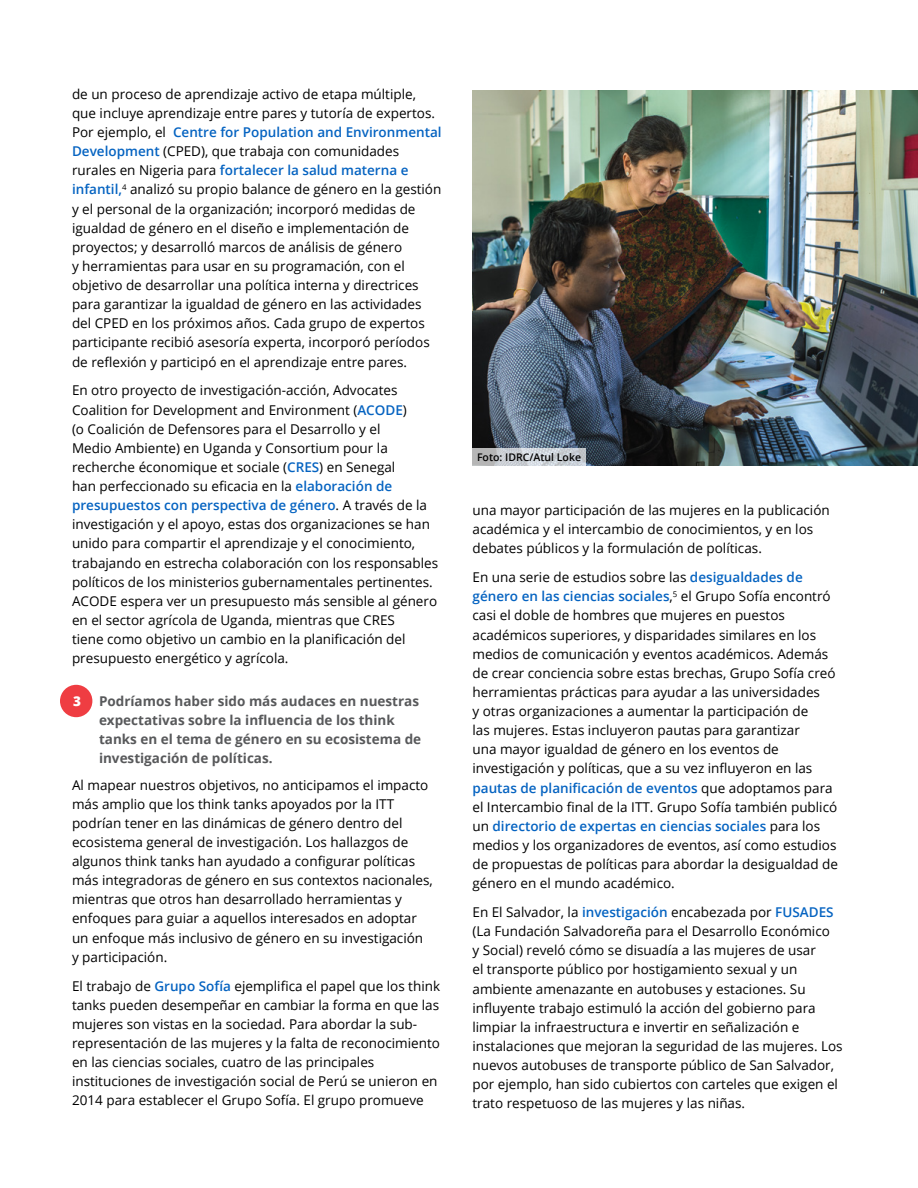
<style>
.page{position:relative;width:918px;height:1188px;background:#fff}
.page>*{position:absolute;margin:0;border:0;box-sizing:border-box;transform-origin:0 0}
.t1{font:13.5px/19.2px "Open Sans";color:#000}
.NL{font:700 13.5px/19.2px "Open Sans";color:#58595b}
.NL-2{font:800 13.5px "Open Sans";color:#fff}
.t2{font:600 10.5px "Open Sans";color:#000}
.s1{font-weight:600;color:#0563c1}
</style>
<div class="page">
<div style="left:60px;top:685px;width:32px;height:32px;background:#ef3d42;border-radius:50%"></div>
<img style="left:472px;top:90px;width:446px;height:376px">
<svg style="left:472px;top:449px;width:114px;height:17px;background:#c7cbd0"></svg>
<p class="t1" style="left:72px;top:84px;width:371px">de un proceso de aprendizaje activo de etapa múltiple, que incluye aprendizaje entre pares y tutoría de expertos.<br>Por ejemplo, el <span class="s1">Centre for Population and Environmental Development</span> (CPED), que trabaja con comunidades rurales en Nigeria para <span class="s1">fortalecer la salud materna e infantil,</span><sup>4</sup> analizó su propio balance de género en la gestión y el personal de la organización; incorporó medidas de igualdad de género en el diseño e implementación de proyectos; y desarrolló marcos de análisis de género<br>y herramientas para usar en su programación, con el objetivo de desarrollar una política interna y directrices para garantizar la igualdad de género en las actividades del CPED en los próximos años. Cada grupo de expertos participante recibió asesoría experta, incorporó períodos de reflexión y participó en el aprendizaje entre pares.</p>
<p class="t1" style="left:72px;top:381px;width:368px">En otro proyecto de investigación-acción, Advocates Coalition for Development and Environment (<span class="s1">ACODE</span>)<br>(o Coalición de Defensores para el Desarrollo y el<br>Medio Ambiente) en Uganda y Consortium pour la recherche économique et sociale (<span class="s1">CRES</span>) en Senegal<br>han perfeccionado su eficacia en la <span class="s1">elaboración de presupuestos con perspectiva de género</span>. A través de la investigación y el apoyo, estas dos organizaciones se han unido para compartir el aprendizaje y el conocimiento, trabajando en estrecha colaboración con los responsables políticos de los ministerios gubernamentales pertinentes.<br>ACODE espera ver un presupuesto más sensible al género en el sector agrícola de Uganda, mientras que CRES<br>tiene como objetivo un cambio en la planificación del presupuesto energético y agrícola.</p>
<p class="NL" style="left:99px;top:691px;width:324px">Podríamos haber sido más audaces en nuestras expectativas sobre la influencia de los think tanks en el tema de género en su ecosistema de investigación de políticas.</p>
<p class="t1" style="left:72px;top:775px;width:362px">Al mapear nuestros objetivos, no anticipamos el impacto más amplio que los think tanks apoyados por la ITT podrían tener en las dinámicas de género dentro del ecosistema general de investigación. Los hallazgos de algunos think tanks han ayudado a configurar políticas más integradoras de género en sus contextos nacionales, mientras que otros han desarrollado herramientas y enfoques para guiar a aquellos interesados en adoptar un enfoque más inclusivo de género en su investigación y participación.</p>
<p class="t1" style="left:72px;top:976px;width:370px">El trabajo de <span class="s1">Grupo Sofía</span> ejemplifica el papel que los think tanks pueden desempeñar en cambiar la forma en que las mujeres son vistas en la sociedad. Para abordar la sub&shy;representación de las mujeres y la falta de reconocimiento en las ciencias sociales, cuatro de las principales instituciones de investigación social de Perú se unieron en 2014 para establecer el Grupo Sofía. El grupo promueve</p>
<p class="NL-2" style="left:73px;top:691px;width:9px">3</p>
<p class="t2" style="left:477px;top:450px;width:106px">Foto: IDRC/Atul Loke</p>
<p class="t1" style="left:472px;top:500px;width:359px">una mayor participación de las mujeres en la publicación académica y el intercambio de conocimientos, y en los debates públicos y la formulación de políticas.</p>
<p class="t1" style="left:472px;top:567px;width:367px">En una serie de estudios sobre las <span class="s1">desigualdades de género en las ciencias sociales</span>,<sup>5</sup> el Grupo Sofía encontró casi el doble de hombres que mujeres en puestos académicos superiores, y disparidades similares en los medios de comunicación y eventos académicos. Además de crear conciencia sobre estas brechas, Grupo Sofía creó herramientas prácticas para ayudar a las universidades<br>y otras organizaciones a aumentar la participación de<br>las mujeres. Estas incluyeron pautas para garantizar<br>una mayor igualdad de género en los eventos de investigación y políticas, que a su vez influyeron en las <span class="s1">pautas de planificación de eventos</span> que adoptamos para el Intercambio final de la ITT. Grupo Sofía también publicó un <span class="s1">directorio de expertas en ciencias sociales</span> para los medios y los organizadores de eventos, así como estudios de propuestas de políticas para abordar la desigualdad de género en el mundo académico.</p>
<p class="t1" style="left:472px;top:902px;width:372px">En El Salvador, la <span class="s1">investigación</span> encabezada por <span class="s1">FUSADES </span>(La Fundación Salvadoreña para el Desarrollo Económico<br>y Social) reveló cómo se disuadía a las mujeres de usar<br>el transporte público por hostigamiento sexual y un ambiente amenazante en autobuses y estaciones. Su influyente trabajo estimuló la acción del gobierno para limpiar la infraestructura e invertir en señalización e instalaciones que mejoran la seguridad de las mujeres. Los nuevos autobuses de transporte público de San Salvador, por ejemplo, han sido cubiertos con carteles que exigen el trato respetuoso de las mujeres y las niñas.</p>
</div>
